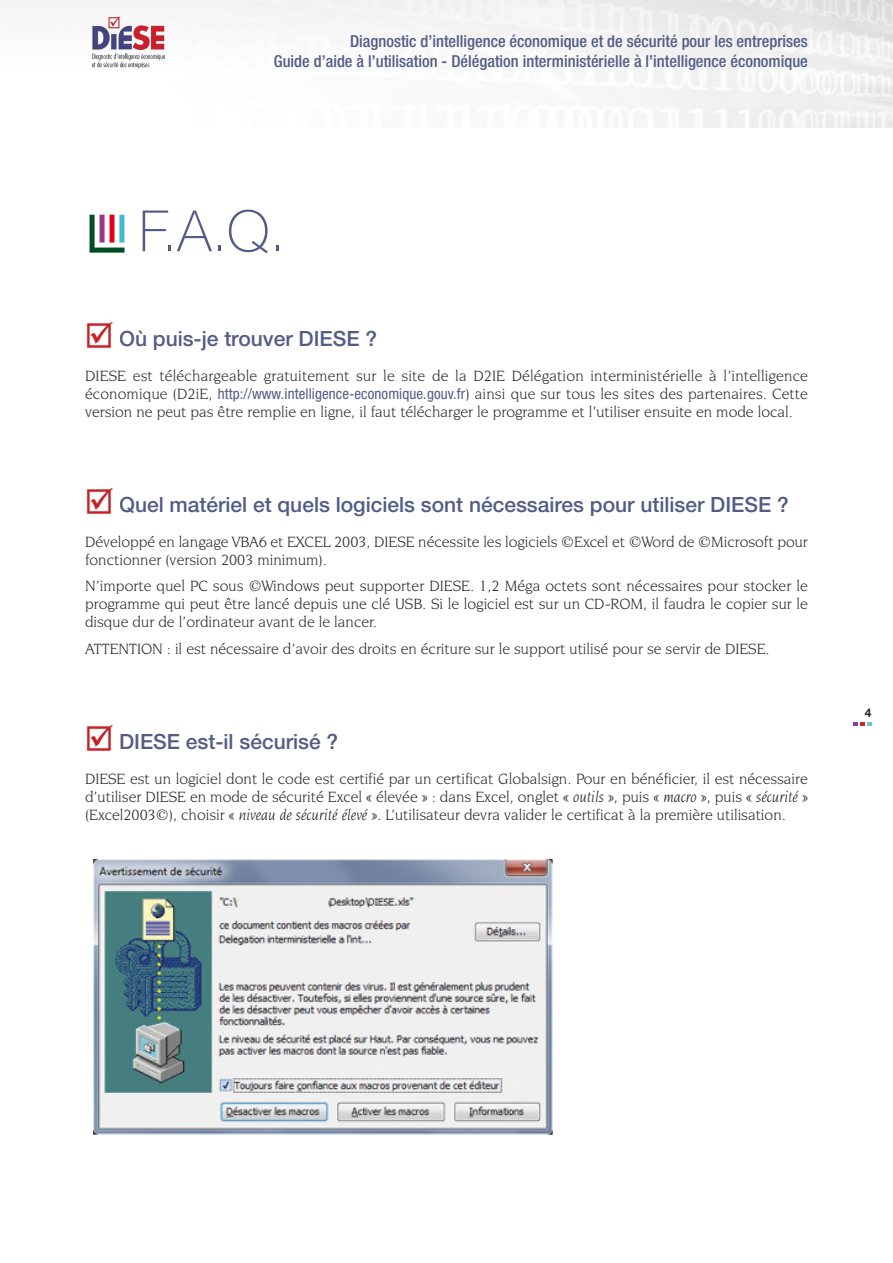
<style>
.page{position:relative;width:893px;height:1263px;background:#fff}
.page>*{position:absolute;margin:0;border:0;box-sizing:border-box;transform-origin:0 0}
.t1{font:100 57px "Helvetica Neue";color:#525c86}
.t2{font:500 21px "Helvetica Neue";color:#525c86}
.t3{font:500 condensed 16.5px/19.5px "Helvetica Neue";color:#525c86;text-align:right}
.t4{font:15.75px/18px "Novarese IT Cby BT";color:#272627;text-align:justify}
.t5{font:700 12px "Helvetica Neue";color:#272627}
.s1{font-family:"Helvetica Neue";font-stretch:condensed;font-size:15px;color:#525c86}
.s2{font-style:italic}
</style>
<div class="page">
<svg style="left:853px;top:722px;width:18px;height:4px"></svg>
<img style="left:89px;top:16px;width:77px;height:53px">
<img style="left:89px;top:214px;width:36px;height:39px">
<img style="left:86px;top:322px;width:27px;height:27px">
<img style="left:86px;top:488px;width:27px;height:26px">
<img style="left:86px;top:725px;width:27px;height:27px">
<img style="left:93px;top:859px;width:460px;height:276px">
<p class="t3" style="left:274px;top:33px;width:536px">Diagnostic d’intelligence économique et de sécurité pour les entreprises<br>Guide d’aide à l’utilisation - Délégation interministérielle à l’intelligence économique</p>
<h1 class="t1" style="left:139px;top:211px;width:148px">F.A.Q.</h1>
<h2 class="t2" style="left:119px;top:331px;width:260px">Où puis-je trouver DIESE ?</h2>
<p class="t4" style="left:85px;top:368px;width:724px">DIESE est téléchargeable gratuitement sur le site de la D2IE Délégation interministérielle à l’intelligence économique (D2iE, <span class="s1">http://www.intelligence-economique.gouv.fr</span>) ainsi que sur tous les sites des partenaires. Cette version ne peut pas être remplie en ligne, il faut télécharger le programme et l’utiliser ensuite en mode local.</p>
<h2 class="t2" style="left:119px;top:497px;width:671px">Quel matériel et quels logiciels sont nécessaires pour utiliser DIESE ?</h2>
<p class="t4" style="left:85px;top:534px;width:724px">Développé en langage VBA6 et EXCEL 2003, DIESE nécessite les logiciels ©Excel et ©Word de ©Microsoft pour fonctionner (version 2003 minimum).</p>
<p class="t4" style="left:85px;top:578px;width:724px">N’importe quel PC sous ©Windows peut supporter DIESE. 1,2 Méga octets sont nécessaires pour stocker le programme qui peut être lancé depuis une clé USB. Si le logiciel est sur un CD-ROM, il faudra le copier sur le disque dur de l’ordinateur avant de le lancer.</p>
<p class="t4" style="left:85px;top:641px;width:686px">ATTENTION : il est nécessaire d’avoir des droits en écriture sur le support utilisé pour se servir de DIESE.</p>
<h2 class="t2" style="left:119px;top:734px;width:221px">DIESE est-il sécurisé ?</h2>
<p class="t4" style="left:85px;top:770px;width:724px">DIESE est un logiciel dont le code est certifié par un certificat Globalsign. Pour en bénéficier, il est nécessaire d’utiliser DIESE en mode de sécurité Excel « élevée » : dans Excel, onglet « <span class="s2">outils</span> », puis « <span class="s2">macro</span> », puis « <span class="s2">sécurité</span> » (Excel2003©), choisir « <span class="s2">niveau de sécurité élevé</span> ». L’utilisateur devra valider le certificat à la première utilisation.</p>
<p class="t5" style="left:865px;top:708px;width:8px">4</p>
</div>
